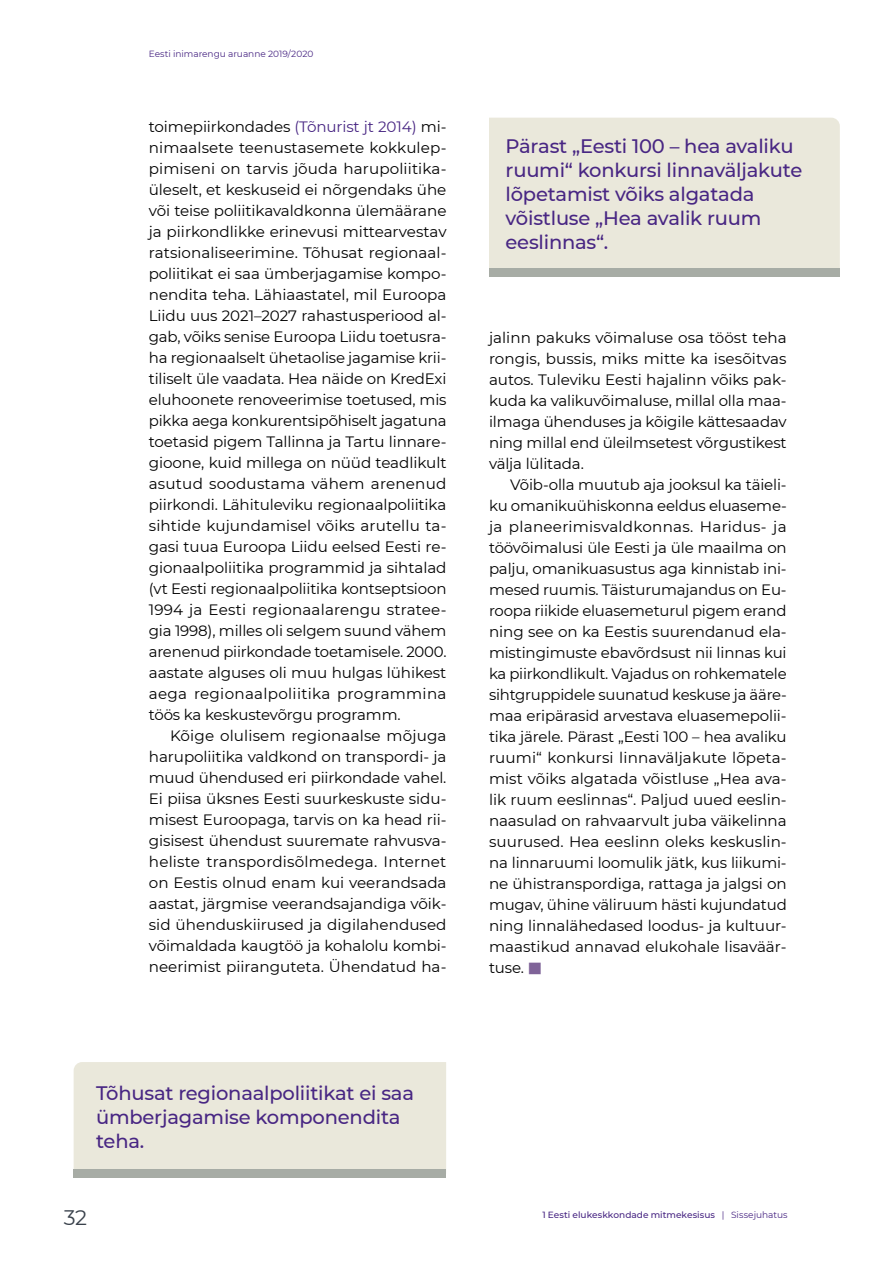
<style>
.page{position:relative;width:893px;height:1263px;background:#fff}
.page>*{position:absolute;margin:0;border:0;box-sizing:border-box;transform-origin:0 0}
.t1{font:21px "Montserrat";color:#39414b}
.t2{font:500 19.5px/24px "Montserrat";letter-spacing:-.01em;color:#482683}
.t3{font:15px/21px "Montserrat";letter-spacing:-.005em;color:#000;text-align:justify}
.t4{font:500 9px "Montserrat";letter-spacing:.005em;color:#482683}
.t5{font:9px "Montserrat";color:#482683}
.s1{color:#482683}
.s2{font-family:"Core Sans N Condensed";color:#7f6398}
.s3{font-weight:400}
</style>
<div class="page">
<div style="left:74px;top:1062px;width:372px;height:107px;background:#eae8db"></div>
<div style="left:74px;top:1169px;width:372px;height:9px;background:#a7aca5"></div>
<div style="left:489px;top:118px;width:351px;height:150px;background:#eae8db"></div>
<div style="left:489px;top:268px;width:351px;height:8px;background:#a7aca5"></div>
<p class="t5" style="left:149px;top:47px;width:166px">Eesti inimarengu aruanne 2019/2020</p>
<p class="t3" style="left:149px;top:116px;width:299px">toimepiirkondades <span class="s1">(Tõnurist jt 2014)</span> mi&shy;nimaalsete teenustasemete kokkulep&shy;pimiseni on tarvis jõuda harupoliitika&shy;üleselt, et keskuseid ei nõrgendaks ühe või teise poliitikavaldkonna ülemäärane ja piirkondlikke erinevusi mittearvestav ratsionaliseerimine. Tõhusat regionaal&shy;poliitikat ei saa ümberjagamise kompo&shy;nendita teha. Lähiaastatel, mil Euroopa Liidu uus 2021–2027 rahastusperiood al&shy;gab, võiks senise Euroopa Liidu toetusra&shy;ha regionaalselt ühetaolise jagamise krii&shy;tiliselt üle vaadata. Hea näide on KredExi eluhoonete renoveerimise toetused, mis pikka aega konkurentsipõhiselt jagatuna toetasid pigem Tallinna ja Tartu linnare&shy;gioone, kuid millega on nüüd teadlikult asutud soodustama vähem arenenud piirkondi. Lähituleviku regionaalpoliitika sihtide kujundamisel võiks arutellu ta&shy;gasi tuua Euroopa Liidu eelsed Eesti re&shy;gionaalpoliitika programmid ja sihtalad (vt Eesti regionaalpoliitika kontseptsioon 1994 ja Eesti regionaalarengu stratee&shy;gia 1998), milles oli selgem suund vähem arenenud piirkondade toetamisele. 2000. aastate alguses oli muu hulgas lühikest aega regionaalpoliitika programmina töös ka keskustevõrgu programm.</p>
<p class="t3" style="left:149px;top:725px;width:299px;text-indent:21px">Kõige olulisem regionaalse mõjuga harupoliitika valdkond on transpordi- ja muud ühendused eri piirkondade vahel.<br>Ei piisa üksnes Eesti suurkeskuste sidu&shy;misest Euroopaga, tarvis on ka head rii&shy;gisisest ühendust suuremate rahvusva&shy;heliste transpordisõlmedega. Internet on Eestis olnud enam kui veerandsada aastat, järgmise veerandsajandiga võik&shy;sid ühenduskiirused ja digilahendused võimaldada kaugtöö ja kohalolu kombi&shy;neerimist piiranguteta. Ühendatud ha-</p>
<h2 class="t2" style="left:506px;top:133px;width:298px">Pärast „Eesti 100 – hea avaliku ruumi“ konkursi linnaväljakute lõpetamist võiks algatada võistluse „Hea avalik ruum eeslinnas“.</h2>
<p class="t3" style="left:489px;top:326px;width:299px">jalinn pakuks võimaluse osa tööst teha rongis, bussis, miks mitte ka isesõitvas autos. Tuleviku Eesti hajalinn võiks pak&shy;kuda ka valikuvõimaluse, millal olla maa&shy;ilmaga ühenduses ja kõigile kättesaadav ning millal end üleilmsetest võrgustikest välja lülitada.</p>
<p class="t3" style="left:489px;top:473px;width:299px;text-indent:21px">Võib-olla muutub aja jooksul ka täieli&shy;ku omanikuühiskonna eeldus eluaseme&shy;ja planeerimisvaldkonnas. Haridus- ja töövõimalusi üle Eesti ja üle maailma on palju, omanikuasustus aga kinnistab ini&shy;mesed ruumis. Täisturumajandus on Eu&shy;roopa riikide eluasemeturul pigem erand ning see on ka Eestis suurendanud ela&shy;mistingimuste ebavõrdsust nii linnas kui ka piirkondlikult. Vajadus on rohkematele sihtgruppidele suunatud keskuse ja ääre&shy;maa eripärasid arvestava eluasemepolii&shy;tika järele. Pärast „Eesti 100 – hea avaliku ruumi“ konkursi linnaväljakute lõpeta&shy;mist võiks algatada võistluse „Hea ava&shy;lik ruum eeslinnas“. Paljud uued eeslin&shy;naasulad on rahvaarvult juba väikelinna suurused. Hea eeslinn oleks keskuslin&shy;na linnaruumi loomulik jätk, kus liikumi&shy;ne ühistranspordiga, rattaga ja jalgsi on mugav, ühine väliruum hästi kujundatud ning linnalähedased loodus- ja kultuur&shy;maastikud annavad elukohale lisaväär&shy;tuse. <span class="s2">■</span></p>
<h2 class="t2" style="left:96px;top:1081px;width:319px">Tõhusat regionaalpoliitikat ei saa ümberjagamise komponendita teha.</h2>
<h1 class="t1" style="left:64px;top:1203px;width:25px">32</h1>
<p class="t4" style="left:542px;top:1208px;width:247px">1 Eesti elukeskkondade mitmekesisus <span class="s3">| Sissejuhatus</span></p>
</div>
